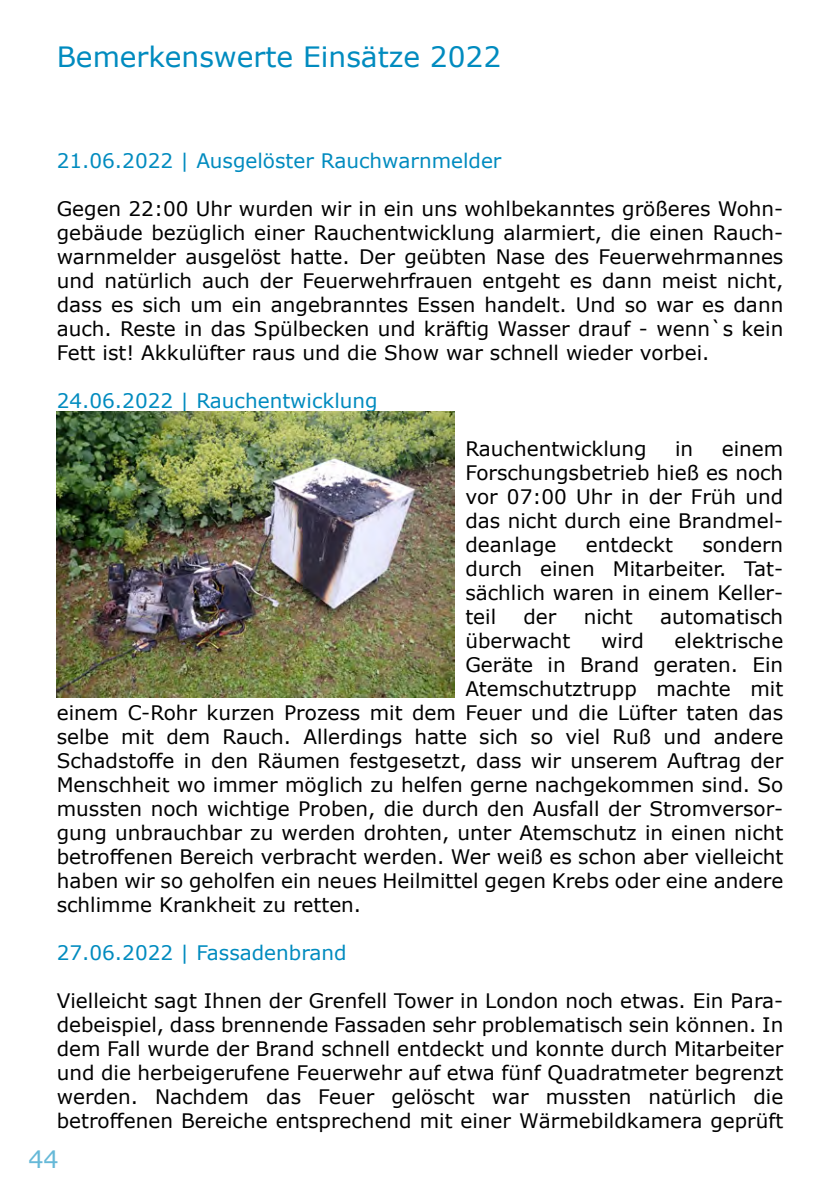
<style>
.page{position:relative;width:840px;height:1191px;background:#fff}
.page>*{position:absolute;margin:0;border:0;box-sizing:border-box;transform-origin:0 0}
.t1{font:28px "Verdana";color:#008bbf}
.t2{font:24px "Verdana";color:#66b9d8}
.t3{font:20px/24px "Verdana";color:#000;text-align:justify}
.t4{font:20px "Verdana";color:#008bbf}
</style>
<div class="page">
<img style="left:57px;top:411px;width:397px;height:286px">
<h1 class="t1" style="left:57px;top:45px;width:446px">Bemerkenswerte Einsätze 2022</h1>
<p class="t4" style="left:57px;top:153px;width:446px">21.06.2022 | Ausgelöster Rauchwarnmelder</p>
<p class="t3" style="left:57px;top:198px;width:727px">Gegen 22:00 Uhr wurden wir in ein uns wohlbekanntes größeres Wohn&shy;gebäude bezüglich einer Rauchentwicklung alarmiert, die einen Rauch&shy;warnmelder ausgelöst hatte. Der geübten Nase des Feuerwehrmannes und natürlich auch der Feuerwehrfrauen entgeht es dann meist nicht, dass es sich um ein angebranntes Essen handelt. Und so war es dann auch. Reste in das Spülbecken und kräftig Wasser drauf - wenn`s kein Fett ist! Akkulüfter raus und die Show war schnell wieder vorbei.</p>
<p class="t4" style="left:57px;top:393px;width:322px">24.06.2022 | Rauchentwicklung</p>
<p class="t3" style="left:465px;top:438px;width:183px">Rauchentwicklung</p>
<p class="t3" style="left:674px;top:438px;width:20px">in</p>
<p class="t3" style="left:465px;top:438px;width:319px;text-indent:256px">einem Forschungsbetrieb hieß es noch vor 07:00 Uhr in der Früh und das nicht durch eine Brandmel&shy;deanlage</p>
<p class="t3" style="left:465px;top:534px;width:319px;text-indent:237px">sondern durch einen Mitarbeiter. Tat&shy;sächlich waren in einem Keller&shy;teil</p>
<p class="t3" style="left:585px;top:534px;width:88px">entdeckt</p>
<p class="t3" style="left:523px;top:606px;width:34px">der</p>
<p class="t3" style="left:583px;top:606px;width:51px">nicht</p>
<p class="t3" style="left:659px;top:606px;width:125px">automatisch</p>
<p class="t3" style="left:465px;top:630px;width:106px">überwacht</p>
<p class="t3" style="left:600px;top:630px;width:44px">wird</p>
<p class="t3" style="left:674px;top:630px;width:110px">elektrische</p>
<p class="t3" style="left:465px;top:654px;width:319px">Geräte in Brand geraten. Ein</p>
<p class="t3" style="left:465px;top:678px;width:319px">Atemschutztrupp machte mit</p>
<p class="t3" style="left:57px;top:702px;width:727px">einem C-Rohr kurzen Prozess mit dem Feuer und die Lüfter taten das</p>
<p class="t3" style="left:57px;top:726px;width:727px">selbe mit dem Rauch. Allerdings hatte sich so viel Ruß und andere</p>
<p class="t3" style="left:57px;top:750px;width:727px">Schadstoffe in den Räumen festgesetzt, dass wir unserem Auftrag der</p>
<p class="t3" style="left:57px;top:774px;width:727px">Menschheit wo immer möglich zu helfen gerne nachgekommen sind. So</p>
<p class="t3" style="left:57px;top:798px;width:727px">mussten noch wichtige Proben, die durch den Ausfall der Stromversor-</p>
<p class="t3" style="left:57px;top:822px;width:727px">gung unbrauchbar zu werden drohten, unter Atemschutz in einen nicht</p>
<p class="t3" style="left:57px;top:846px;width:727px">betroffenen Bereich verbracht werden. Wer weiß es schon aber vielleicht</p>
<p class="t3" style="left:57px;top:870px;width:727px">haben wir so geholfen ein neues Heilmittel gegen Krebs oder eine andere</p>
<p class="t3" style="left:57px;top:894px;width:306px">schlimme Krankheit zu retten.</p>
<p class="t4" style="left:57px;top:945px;width:291px">27.06.2022 | Fassadenbrand</p>
<p class="t3" style="left:57px;top:990px;width:727px">Vielleicht sagt Ihnen der Grenfell Tower in London noch etwas. Ein Para&shy;debeispiel, dass brennende Fassaden sehr problematisch sein können. In dem Fall wurde der Brand schnell entdeckt und konnte durch Mitarbeiter und die herbeigerufene Feuerwehr auf etwa fünf Quadratmeter begrenzt werden. Nachdem das Feuer gelöscht war mussten natürlich die betroffenen Bereiche entsprechend mit einer Wärmebildkamera geprüft</p>
<p class="t2" style="left:28px;top:1149px;width:32px">44</p>
</div>
